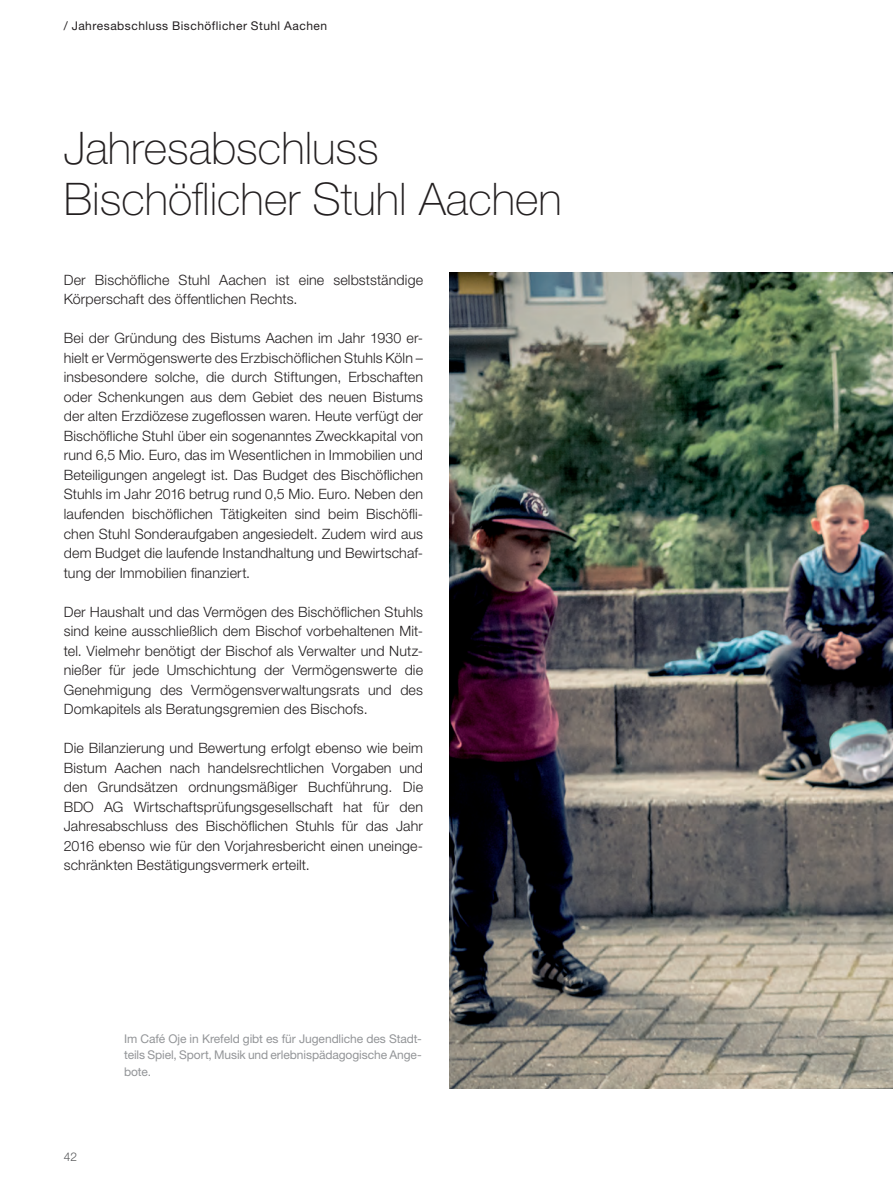
<style>
.page{position:relative;width:893px;height:1191px;background:#fff}
.page>*{position:absolute;margin:0;border:0;box-sizing:border-box;transform-origin:0 0}
.H1-Bistum_Aachen{font:100 45px/51px "Helvetica Neue LT Std";color:#231f20}
.Fließtext{font:300 14.25px/19.5px "Helvetica Neue LT Std";letter-spacing:.01em;color:#231f20;text-align:justify}
.Bildunterzeile{font:12px/16.5px "Helvetica Neue LT Std";letter-spacing:-.005em;color:#939598;text-align:justify}
.Rubrizierung{font:12px "Helvetica Neue LT Std";letter-spacing:.04em;color:#231f20}
.t1{font:300 12px "Helvetica Neue LT Std";color:#57585a}
</style>
<div class="page">
<img style="left:450px;top:272px;width:443px;height:817px">
<p class="Rubrizierung" style="left:64px;top:18px;width:265px">/ Jahresabschluss Bischöflicher Stuhl Aachen</p>
<p class="H1-Bistum_Aachen" style="left:64px;top:122px;width:499px">Jahresabschluss<br>Bischöflicher Stuhl Aachen</p>
<p class="Fließtext" style="left:64px;top:270px;width:361px">Der Bischöfliche Stuhl Aachen ist eine selbstständige<br>Körperschaft des öffentlichen Rechts.</p>
<p class="Fließtext" style="left:64px;top:328px;width:361px">Bei der Gründung des Bistums Aachen im Jahr 1930 er&shy;hielt er Vermögenswerte des Erzbischöflichen Stuhls Köln – insbesondere solche, die durch Stiftungen, Erbschaften oder Schenkungen aus dem Gebiet des neuen Bistums der alten Erzdiözese zugeflossen waren. Heute verfügt der Bischöfliche Stuhl über ein sogenanntes Zweckkapital von rund 6,5 Mio. Euro, das im Wesentlichen in Immobilien und Beteiligungen angelegt ist. Das Budget des Bischöflichen Stuhls im Jahr 2016 betrug rund 0,5 Mio. Euro. Neben den laufenden bischöflichen Tätigkeiten sind beim Bischöfli&shy;chen Stuhl Sonderaufgaben angesiedelt. Zudem wird aus dem Budget die laufende Instandhaltung und Bewirtschaf&shy;tung der Immobilien finanziert.</p>
<p class="Fließtext" style="left:64px;top:601px;width:361px">Der Haushalt und das Vermögen des Bischöflichen Stuhls sind keine ausschließlich dem Bischof vorbehaltenen Mit&shy;tel. Vielmehr benötigt der Bischof als Verwalter und Nutz&shy;nießer für jede Umschichtung der Vermögenswerte die Genehmigung des Vermögensverwaltungsrats und des Domkapitels als Beratungsgremien des Bischofs.</p>
<p class="Fließtext" style="left:64px;top:738px;width:361px">Die Bilanzierung und Bewertung erfolgt ebenso wie beim Bistum Aachen nach handelsrechtlichen Vorgaben und den Grundsätzen ordnungsmäßiger Buchführung. Die BDO AG Wirtschaftsprüfungsgesellschaft hat für den Jahresabschluss des Bischöflichen Stuhls für das Jahr 2016 ebenso wie für den Vorjahresbericht einen uneinge&shy;schränkten Bestätigungsvermerk erteilt.</p>
<p class="t1" style="left:64px;top:1149px;width:15px">42</p>
<p class="Bildunterzeile" style="left:124px;top:1030px;width:299px">Im Café Oje in Krefeld gibt es für Jugendliche des Stadt&shy;teils Spiel, Sport, Musik und erlebnispädagogische Ange&shy;bote.</p>
</div>
